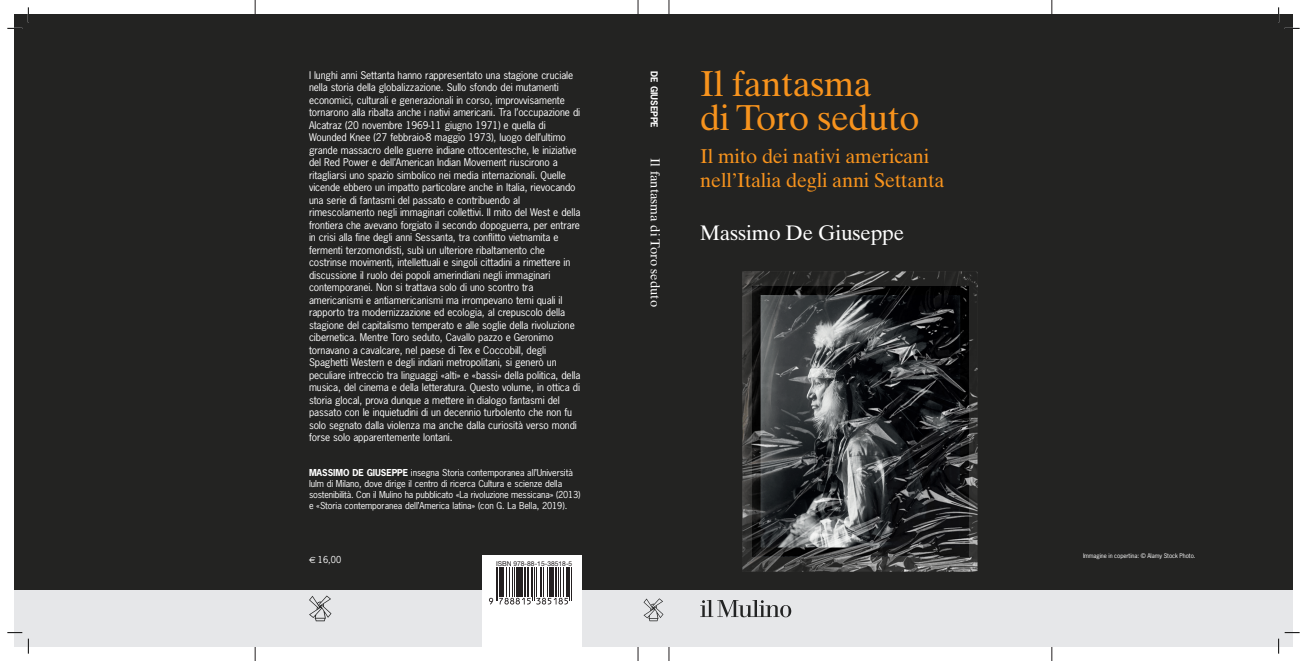
<style>
.page{position:relative;width:1307px;height:661px;background:#fff}
.page>*{position:absolute;margin:0;border:0;box-sizing:border-box;transform-origin:0 0}
.t1{font:36px/34.2px "Times Ten LT Std";letter-spacing:-.01em;color:#f7931d}
.t2{font:21px "Times Ten LT Std";letter-spacing:-.01em;color:#fff}
.t3{font:20px/24px "Times Ten LT Std";letter-spacing:-.01em;color:#f7931d}
.t4{font:13px "Times Ten LT Std";color:#fff}
.t5{font:10px/12.5px "News Gothic Std";letter-spacing:-.01em;color:#fff}
.t6{font:9px/10.8px "News Gothic Std";letter-spacing:-.01em;color:#fff}
.t7{font:700 9px "News Gothic Std";color:#fff}
.t8{font:6.7px "Helvetica Neue LT Std";color:#231f20}
.t9{font:6px "News Gothic Std";letter-spacing:-.01em;color:#fff}
.s1{font-weight:700}
.s2{font-family:"Euro Sans"}
</style>
<div class="page">
<hr style="left:255px;top:0;width:1px;height:660px;background:#231f20">
<hr style="left:1051px;top:0;width:1px;height:660px;background:#231f20">
<div style="left:14px;top:14px;width:1279px;height:627px;background:#232322"></div>
<img style="left:742px;top:271px;width:236px;height:301px">
<div style="left:14px;top:590px;width:1279px;height:56px;background:#e6e7e9"></div>
<div style="left:482px;top:555px;width:99px;height:99px;background:#fff"></div>
<svg style="left:309px;top:595px;width:22px;height:26px"></svg>
<svg style="left:638px;top:0;width:31px;height:660px"></svg>
<svg style="left:489px;top:597px;width:4px;height:7px"></svg>
<hr style="left:496px;top:568px;width:1px;height:32px;background:#231f20">
<hr style="left:497px;top:568px;width:1px;height:32px;background:#231f20">
<svg style="left:499px;top:568px;width:69px;height:36px"></svg>
<hr style="left:566px;top:568px;width:2px;height:28px;background:#231f20">
<hr style="left:569px;top:568px;width:1px;height:32px;background:#231f20">
<hr style="left:571px;top:568px;width:1px;height:32px;background:#231f20">
<svg style="left:700px;top:600px;width:91px;height:17px"></svg>
<svg style="left:7px;top:632px;width:15px;height:1px"></svg>
<svg style="left:28px;top:638px;width:1px;height:15px"></svg>
<svg style="left:1278px;top:632px;width:21px;height:21px"></svg>
<p class="t5" style="left:309px;top:69px;width:273px">I lunghi anni Settanta hanno rappresentato una stagione cruciale nella storia della globalizzazione. Sullo sfondo dei mutamenti economici, culturali e generazionali in corso, improvvisamente tornarono alla ribalta anche i nativi americani. Tra l’occupazione di Alcatraz (20 novembre 1969-11 giugno 1971) e quella di Wounded Knee (27 febbraio-8 maggio 1973), luogo dell’ultimo grande massacro delle guerre indiane ottocentesche, le iniziative del Red Power e dell’American Indian Movement riuscirono a ritagliarsi uno spazio simbolico nei media internazionali. Quelle vicende ebbero un impatto particolare anche in Italia, rievocando una serie di fantasmi del passato e contribuendo al rimescolamento negli immaginari collettivi. Il mito del West e della frontiera che avevano forgiato il secondo dopoguerra, per entrare in crisi alla fine degli anni Sessanta, tra conflitto vietnamita e fermenti terzomondisti, subì un ulteriore ribaltamento che costrinse movimenti, intellettuali e singoli cittadini a rimettere in discussione il ruolo dei popoli amerindiani negli immaginari contemporanei. Non si trattava solo di uno scontro tra americanismi e antiamericanismi ma irrompevano temi quali il rapporto tra modernizzazione ed ecologia, al crepuscolo della stagione del capitalismo temperato e alle soglie della rivoluzione cibernetica. Mentre Toro seduto, Cavallo pazzo e Geronimo tornavano a cavalcare, nel paese di Tex e Coccobill, degli Spaghetti Western e degli indiani metropolitani, si generò un peculiare intreccio tra linguaggi «alti» e «bassi» della politica, della musica, del cinema e della letteratura. Questo volume, in ottica di storia glocal, prova dunque a mettere in dialogo fantasmi del passato con le inquietudini di un decennio turbolento che non fu solo segnato dalla violenza ma anche dalla curiosità verso mondi forse solo apparentemente lontani.</p>
<p class="t6" style="left:309px;top:467px;width:273px"><span class="s1">MASSIMO DE GIUSEPPE</span> insegna Storia contemporanea all’Università Iulm di Milano, dove dirige il centro di ricerca Cultura e scienze della sostenibilità. Con il Mulino ha pubblicato «La rivoluzione messicana» (2013) e «Storia contemporanea dell’America latina» (con G. La Bella, 2019).</p>
<p class="t6" style="left:309px;top:554px;width:34px"><span class="s2">E</span> 16,00</p>
<p class="t8" style="left:496px;top:560px;width:78px">ISBN 978-88-15-38518-5</p>
<p class="t7" style="left:660px;top:71px;width:58px;rotate:90deg">DE GIUSEPPE</p>
<h3 class="t4" style="left:663px;top:158px;width:150px;rotate:90deg">Il fantasma di Toro seduto</h3>
<h1 class="t1" style="left:700px;top:66px;width:221px">Il fantasma<br>di Toro seduto</h1>
<h3 class="t3" style="left:700px;top:144px;width:246px">Il mito dei nativi americani nell’Italia degli anni Settanta</h3>
<h2 class="t2" style="left:700px;top:220px;width:205px">Massimo De Giuseppe</h2>
<p class="t9" style="left:1083px;top:552px;width:114px">Immagine in copertina: © Alamy Stock Photo.</p>
</div>
